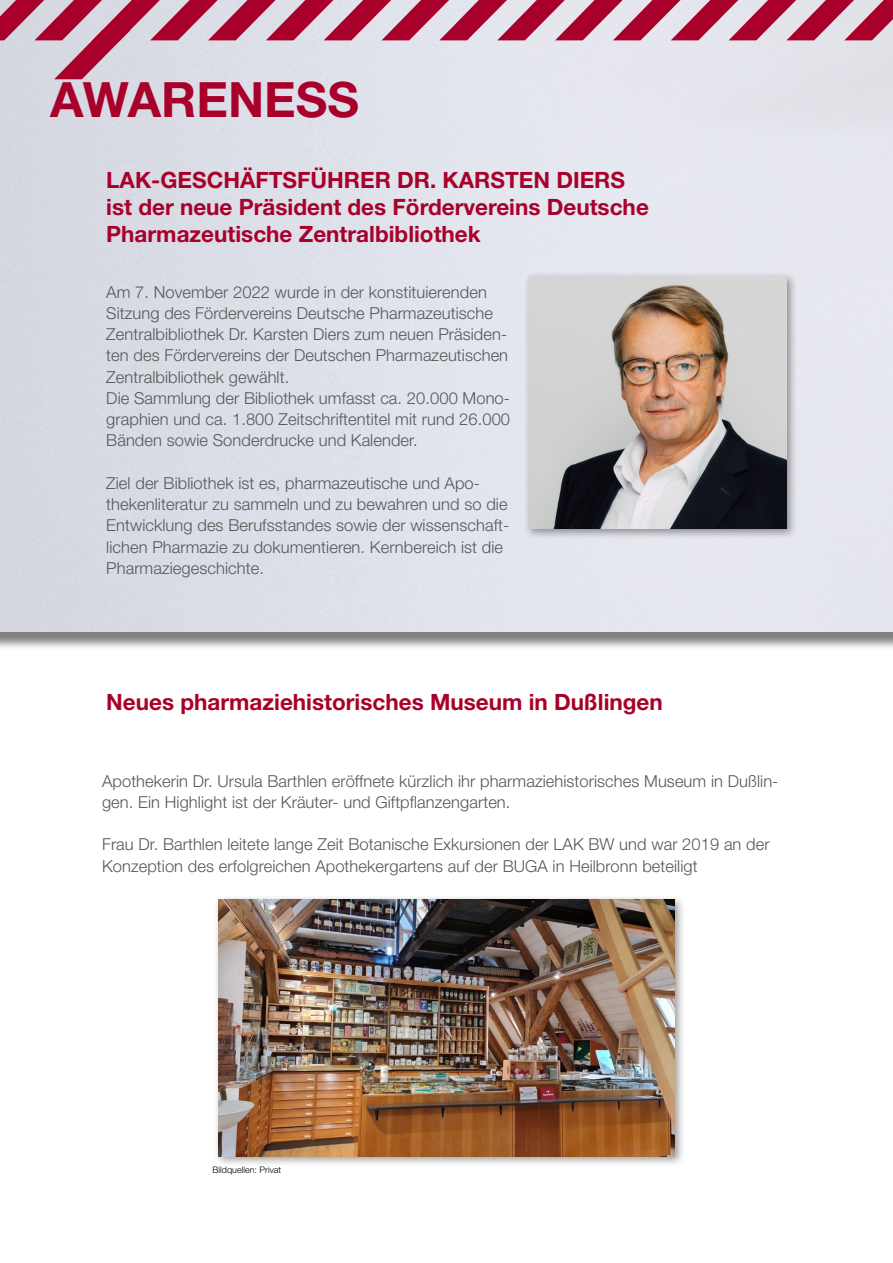
<style>
.page{position:relative;width:893px;height:1263px;background:#fff}
.page>*{position:absolute;margin:0;border:0;box-sizing:border-box;transform-origin:0 0}
.t1{font:700 48.75px "Helvetica Neue LT";color:#a8002b}
.t2{font:700 22.5px/27px "Helvetica Neue LT";color:#a8002b}
.t3{font:300 16.5px/21.3px "Helvetica Neue LT";letter-spacing:.005em;color:#575754}
.t4{font:300 9px "Helvetica Neue LT";color:#000}
</style>
<div class="page">
<div style="left:0;top:0;width:893px;height:650px;background:#000;opacity:.5"></div>
<img style="left:0;top:79px;width:893px;height:552px">
<svg style="left:0;top:0;width:893px;height:79px;background:#d1a6b7"></svg>
<div style="left:524px;top:271px;width:274px;height:269px;background:#000;opacity:.4"></div>
<img style="left:529px;top:276px;width:258px;height:252px">
<div style="left:213px;top:894px;width:473px;height:273px;background:#000;opacity:.4"></div>
<img style="left:218px;top:899px;width:457px;height:258px">
<h1 class="t1" style="left:50px;top:70px;width:310px">AWARENESS</h1>
<h2 class="t2" style="left:106px;top:166px;width:544px">LAK-GESCHÄFTSFÜHRER DR. KARSTEN DIERS ist der neue Präsident des Fördervereins Deutsche<br>Pharmazeutische Zentralbibliothek</h2>
<p class="t3" style="left:106px;top:281px;width:405px">Am 7. November 2022 wurde in der konstituierenden Sitzung des Fördervereins Deutsche Pharmazeutische Zentralbibliothek Dr. Karsten Diers zum neuen Präsiden&shy;ten des Fördervereins der Deutschen Pharmazeutischen Zentralbibliothek gewählt.<br>Die Sammlung der Bibliothek umfasst ca. 20.000 Mono&shy;graphien und ca. 1.800 Zeitschriftentitel mit rund 26.000<br>Bänden sowie Sonderdrucke und Kalender.</p>
<p class="t3" style="left:106px;top:472px;width:404px">Ziel der Bibliothek ist es, pharmazeutische und Apo&shy;thekenliteratur zu sammeln und zu bewahren und so die Entwicklung des Berufsstandes sowie der wissenschaft&shy;lichen Pharmazie zu dokumentieren. Kernbereich ist die Pharmaziegeschichte.</p>
<h2 class="t2" style="left:106px;top:688px;width:558px">Neues pharmaziehistorisches Museum in Dußlingen</h2>
<p class="t3" style="left:102px;top:770px;width:678px">Apothekerin Dr. Ursula Barthlen eröffnete kürzlich ihr pharmaziehistorisches Museum in Dußlin&shy;gen. Ein Highlight ist der Kräuter- und Giftpflanzengarten.</p>
<p class="t3" style="left:102px;top:834px;width:669px">Frau Dr. Barthlen leitete lange Zeit Botanische Exkursionen der LAK BW und war 2019 an der<br>Konzeption des erfolgreichen Apothekergartens auf der BUGA in Heilbronn beteiligt</p>
<p class="t4" style="left:213px;top:1164px;width:70px">Bildquellen: Privat</p>
</div>
